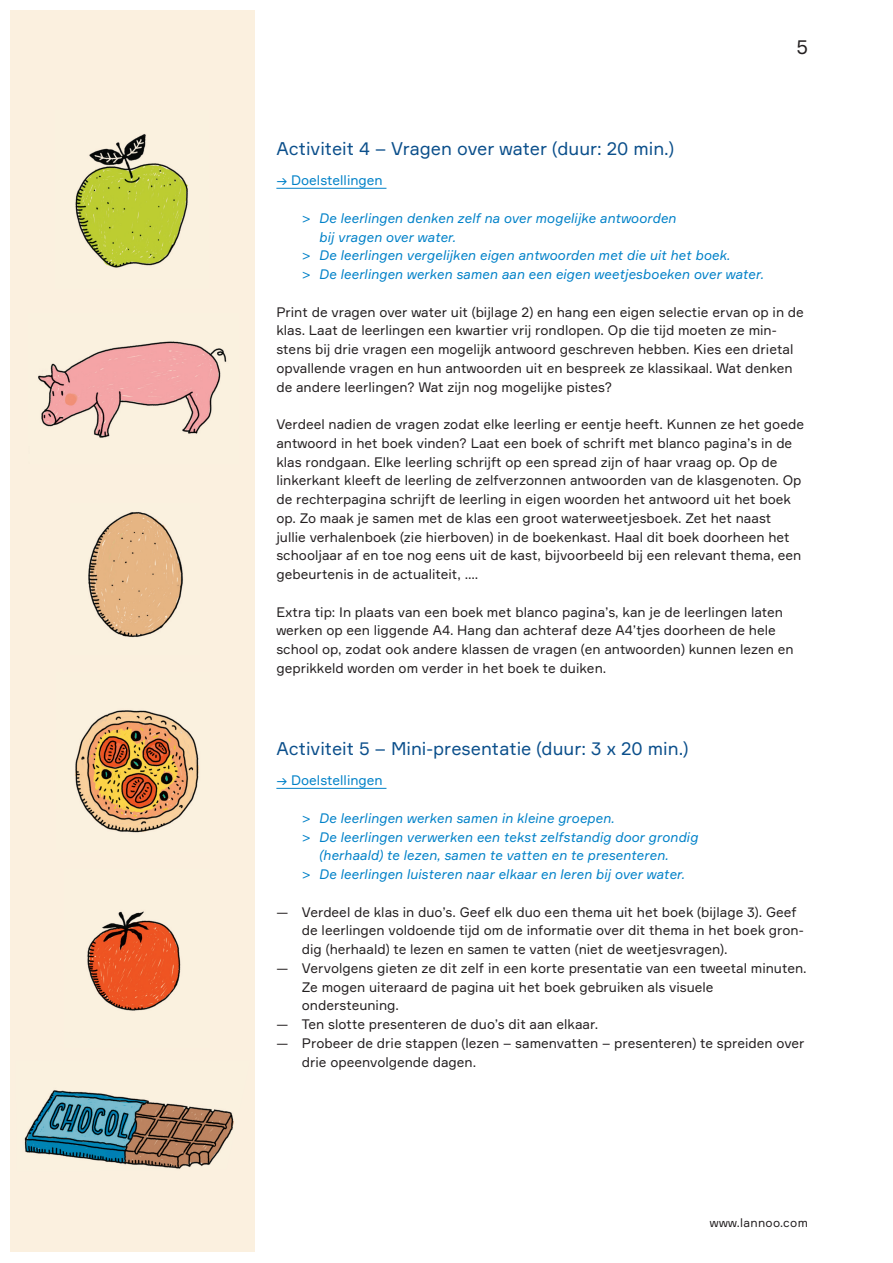
<style>
.page{position:relative;width:893px;height:1263px;background:#fff}
.page>*{position:absolute;margin:0;border:0;box-sizing:border-box;transform-origin:0 0}
.t1{font:19.5px "Formular";color:#231f20}
.t2{font:18px "Formular";color:#0b4f8b}
.t3{font:13.5px/18.8px "Formular";color:#231f20}
.t4{font:italic 13.5px "Formular";color:#0081c8}
.t5{font:13.5px "Formular";color:#0081c8}
.t6{font:12px "Formular";letter-spacing:.025em;color:#231f20}
.s1{font-style:normal}
</style>
<div class="page">
<div style="left:11px;top:11px;width:244px;height:1241px;background:#fbf0df"></div>
<img style="left:75px;top:134px;width:113px;height:134px">
<img style="left:38px;top:341px;width:189px;height:97px">
<img style="left:88px;top:512px;width:95px;height:126px">
<img style="left:75px;top:710px;width:124px;height:123px">
<img style="left:87px;top:911px;width:94px;height:100px">
<img style="left:24px;top:1090px;width:210px;height:79px">
<hr style="left:276px;top:188px;width:110px;height:1px;background:#0081c8">
<hr style="left:276px;top:788px;width:110px;height:1px;background:#0081c8">
<h1 class="t1" style="left:796px;top:35px;width:13px">5</h1>
<h2 class="t2" style="left:276px;top:137px;width:399px">Activiteit 4 – Vragen over water (duur: 20 min.)</h2>
<p class="t5" style="left:276px;top:172px;width:108px">→ Doelstellingen</p>
<p class="t4" style="left:302px;top:210px;width:376px"><span class="s1">&gt;</span> De leerlingen denken zelf na over mogelijke antwoorden</p>
<p class="t4" style="left:319px;top:228px;width:138px">bij vragen over water.</p>
<p class="t4" style="left:302px;top:247px;width:430px"><span class="s1">&gt;</span> De leerlingen vergelijken eigen antwoorden met die uit het boek.</p>
<p class="t4" style="left:302px;top:266px;width:463px"><span class="s1">&gt;</span> De leerlingen werken samen aan een eigen weetjesboeken over water.</p>
<p class="t3" style="left:276px;top:302px;width:529px">Print de vragen over water uit (bijlage 2) en hang een eigen selectie ervan op in de klas. Laat de leerlingen een kwartier vrij rondlopen. Op die tijd moeten ze min&shy;stens bij drie vragen een mogelijk antwoord geschreven hebben. Kies een drietal opvallende vragen en hun antwoorden uit en bespreek ze klassikaal. Wat denken de andere leerlingen? Wat zijn nog mogelijke pistes?</p>
<p class="t3" style="left:276px;top:415px;width:529px">Verdeel nadien de vragen zodat elke leerling er eentje heeft. Kunnen ze het goede antwoord in het boek vinden? Laat een boek of schrift met blanco pagina’s in de klas rondgaan. Elke leerling schrijft op een spread zijn of haar vraag op. Op de linkerkant kleeft de leerling de zelfverzonnen antwoorden van de klasgenoten. Op de rechterpagina schrijft de leerling in eigen woorden het antwoord uit het boek op. Zo maak je samen met de klas een groot waterweetjesboek. Zet het naast jullie verhalenboek (zie hierboven) in de boekenkast. Haal dit boek doorheen het schooljaar af en toe nog eens uit de kast, bijvoorbeeld bij een relevant thema, een gebeurtenis in de actualiteit, ….</p>
<p class="t3" style="left:276px;top:602px;width:519px">Extra tip: In plaats van een boek met blanco pagina’s, kan je de leerlingen laten werken op een liggende A4. Hang dan achteraf deze A4’tjes doorheen de hele school op, zodat ook andere klassen de vragen (en antwoorden) kunnen lezen en geprikkeld worden om verder in het boek te duiken.</p>
<h2 class="t2" style="left:276px;top:737px;width:414px">Activiteit 5 – Mini-presentatie (duur: 3 x 20 min.)</h2>
<p class="t5" style="left:276px;top:772px;width:108px">→ Doelstellingen</p>
<p class="t4" style="left:302px;top:810px;width:314px"><span class="s1">&gt;</span> De leerlingen werken samen in kleine groepen.</p>
<p class="t4" style="left:302px;top:828px;width:397px"><span class="s1">&gt;</span> De leerlingen verwerken een tekst zelfstandig door grondig</p>
<p class="t4" style="left:319px;top:847px;width:351px">(herhaald) te lezen, samen te vatten en te presenteren.</p>
<p class="t4" style="left:302px;top:866px;width:384px"><span class="s1">&gt;</span> De leerlingen luisteren naar elkaar en leren bij over water.</p>
<p class="t3" style="left:302px;top:902px;width:503px;text-indent:-26px">— Verdeel de klas in duo’s. Geef elk duo een thema uit het boek (bijlage 3). Geef de leerlingen voldoende tijd om de informatie over dit thema in het boek gron&shy;dig (herhaald) te lezen en samen te vatten (niet de weetjesvragen).</p>
<p class="t3" style="left:302px;top:958px;width:506px;text-indent:-26px">— Vervolgens gieten ze dit zelf in een korte presentatie van een tweetal minuten.<br>Ze mogen uiteraard de pagina uit het boek gebruiken als visuele ondersteuning.</p>
<p class="t3" style="left:276px;top:1015px;width:323px">— Ten slotte presenteren de duo’s dit aan elkaar.</p>
<p class="t3" style="left:302px;top:1033px;width:504px;text-indent:-26px">— Probeer de drie stappen (lezen – samenvatten – presenteren) te spreiden over drie opeenvolgende dagen.</p>
<p class="t6" style="left:710px;top:1215px;width:99px">www.lannoo.com</p>
</div>
